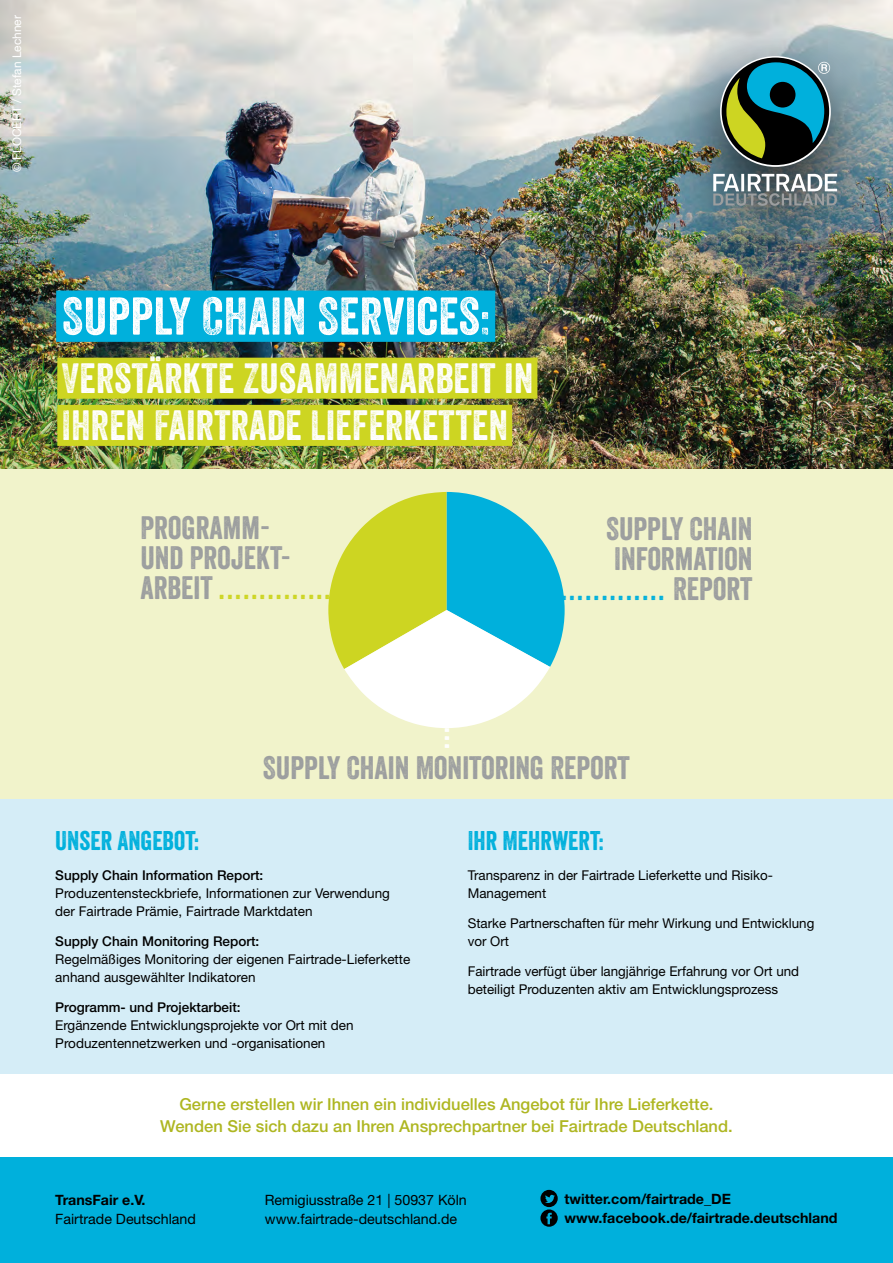
<style>
.page{position:relative;width:893px;height:1263px;background:#fff}
.page>*{position:absolute;margin:0;border:0;box-sizing:border-box;transform-origin:0 0}
.t1{font:51.3px "Veneer Two";letter-spacing:.01em;color:#fff}
.t2{font:41.1px/47.2px "Veneer Two";letter-spacing:.01em;color:#fff}
.t3{font:31.5px/30px "Veneer";color:#9c9e9f}
.t4{font:31.5px "Veneer";color:#fff}
.t5{font:26.25px "Veneer";color:#00b0dc}
.t6{font:500 16.5px/22.5px "Helvetica Neue LT Std";color:#aeb621;text-align:center}
.t7{font:700 14.25px/19.5px "Helvetica Neue LT Std";color:#000}
.t8{font:14.25px/18.8px "Helvetica Neue LT Std";color:#000}
.t9{font:13.5px/18px "Helvetica Neue LT Std";color:#000}
.t10{font:500 13.5px "Helvetica Neue LT Std";color:#000}
.t11{font:12px "Helvetica Neue LT Std";color:#fff}
.s1{color:#cdd522}
.s2{color:#00b0dc}
</style>
<div class="page">
<div style="left:0;top:0;width:893px;height:799px;background:#f1f3cb"></div>
<div style="left:0;top:799px;width:893px;height:274px;background:#d5edf7"></div>
<img style="left:0;top:0;width:893px;height:468px">
<div style="left:56px;top:291px;width:439px;height:51px;background:#00b0dc"></div>
<div style="left:655px;top:27px;width:238px;height:268px;background:#000;opacity:.75"></div>
<svg style="left:720px;top:56px;width:111px;height:111px"></svg>
<div style="left:722px;top:58px;width:107px;height:107px;background:#000;border-radius:50%"></div>
<svg style="left:726px;top:62px;width:104px;height:96px"></svg>
<svg style="left:713px;top:174px;width:124px;height:32px;background:#879397"></svg>
<div style="left:57px;top:358px;width:480px;height:41px;background:#cdd522"></div>
<div style="left:57px;top:405px;width:455px;height:41px;background:#cdd522"></div>
<div style="left:0;top:1158px;width:893px;height:105px;background:#00b0dc"></div>
<svg style="left:540px;top:1209px;width:18px;height:18px"></svg>
<svg style="left:546px;top:1213px;width:6px;height:11px"></svg>
<div style="left:540px;top:1190px;width:18px;height:17px;background:#000;border-radius:50%"></div>
<svg style="left:545px;top:1195px;width:10px;height:8px"></svg>
<svg style="left:328px;top:492px;width:237px;height:236px"></svg>
<p class="t11" style="left:10px;top:172px;width:158px;rotate:-90deg">© FLOCERT / Stefan Lechner</p>
<h1 class="t1" style="left:62px;top:285px;width:429px">SUPPLY CHAIN SERVICES:</h1>
<h2 class="t2" style="left:62px;top:354px;width:473px">VERSTÄRKTE ZUSAMMENARBEIT IN<br>IHREN FAIRTRADE LIEFERKETTEN</h2>
<h3 class="t3" style="left:140px;top:513px;width:200px">PROGRAMM-<br>UND PROJEKT-<br>ARBEIT <span class="s1">...............</span></h3>
<h3 class="t3" style="left:520px;top:514px;width:234px;text-align:right">SUPPLY CHAIN<br>INFORMATION <span class="s2">..................</span> REPORT</h3>
<h3 class="t4" style="left:419px;top:749px;width:48px;rotate:-90deg">......</h3>
<h3 class="t5" style="left:55px;top:824px;width:145px">UNSER ANGEBOT:</h3>
<h3 class="t3" style="left:263px;top:753px;width:368px">SUPPLY CHAIN MONITORING REPORT</h3>
<h3 class="t5" style="left:468px;top:824px;width:138px">IHR MEHRWERT:</h3>
<p class="t10" style="left:55px;top:867px;width:210px">Supply Chain Information Report:</p>
<p class="t9" style="left:55px;top:884px;width:336px">Produzentensteckbriefe, Informationen zur Verwendung der Fairtrade Prämie, Fairtrade Marktdaten</p>
<p class="t10" style="left:55px;top:933px;width:206px">Supply Chain Monitoring Report:</p>
<p class="t9" style="left:55px;top:950px;width:357px">Regelmäßiges Monitoring der eigenen Fairtrade-Lieferkette anhand ausgewählter Indikatoren</p>
<p class="t10" style="left:55px;top:999px;width:187px">Programm- und Projektarbeit:</p>
<p class="t9" style="left:55px;top:1016px;width:300px">Ergänzende Entwicklungsprojekte vor Ort mit den<br>Produzentennetzwerken und -organisationen</p>
<p class="t9" style="left:468px;top:866px;width:307px">Transparenz in der Fairtrade Lieferkette und Risiko-<br>Management</p>
<p class="t9" style="left:468px;top:914px;width:348px">Starke Partnerschaften für mehr Wirkung und Entwicklung vor Ort</p>
<p class="t9" style="left:468px;top:962px;width:333px">Fairtrade verfügt über langjährige Erfahrung vor Ort und beteiligt Produzenten aktiv am Entwicklungsprozess</p>
<p class="t6" style="left:160px;top:1093px;width:574px">Gerne erstellen wir Ihnen ein individuelles Angebot für Ihre Lieferkette.<br>Wenden Sie sich dazu an Ihren Ansprechpartner bei Fairtrade Deutschland.</p>
<p class="t7" style="left:55px;top:1190px;width:92px">TransFair e.V.</p>
<p class="t8" style="left:55px;top:1209px;width:142px">Fairtrade Deutschland</p>
<p class="t8" style="left:265px;top:1190px;width:203px">Remigiusstraße 21 | 50937 Köln www.fairtrade-deutschland.de</p>
<p class="t7" style="left:564px;top:1189px;width:275px">twitter.com/fairtrade_DE www.facebook.de/fairtrade.deutschland</p>
</div>
